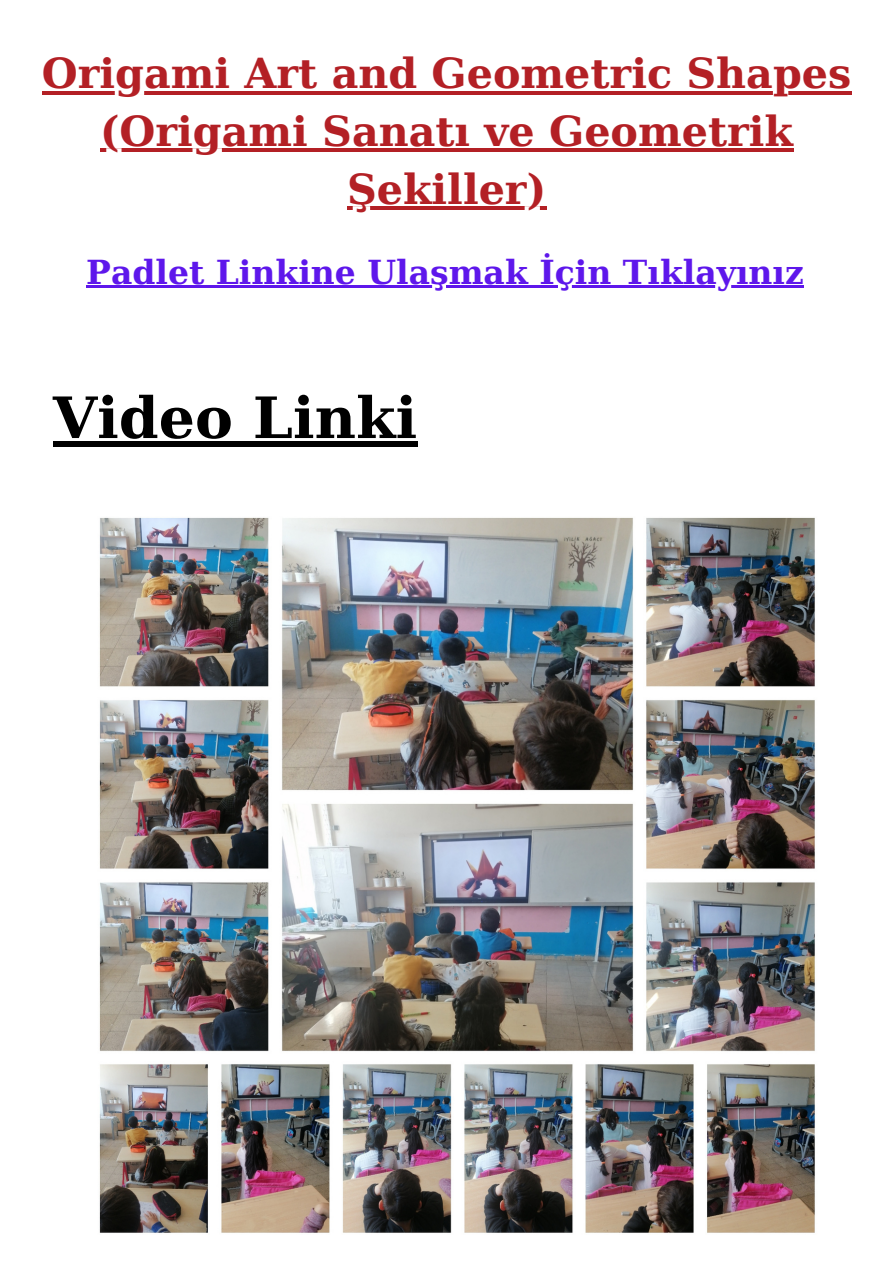
<style>
.page{position:relative;width:893px;height:1263px;background:#fff}
.page>*{position:absolute;margin:0;border:0;box-sizing:border-box;transform-origin:0 0}
.t1{font:700 57px "DejaVu Serif";color:#000}
.t2{font:700 41.25px/57.9px "DejaVu Serif";color:#b32025;text-align:center}
.t3{font:700 33px "DejaVu Serif";color:#5e17eb}
</style>
<div class="page">
<img style="left:99px;top:517px;width:716px;height:716px">
<hr style="left:42px;top:91px;width:809px;height:3px;background:#b32025">
<hr style="left:100px;top:148px;width:693px;height:4px;background:#b32025">
<svg style="left:347px;top:206px;width:199px;height:4px"></svg>
<hr style="left:86px;top:285px;width:718px;height:3px;background:#5e17eb">
<div style="left:53px;top:441px;width:364px;height:6px;background:#000"></div>
<p class="t2" style="left:42px;top:44px;width:811px">Origami Art and Geometric Shapes (Origami Sanatı ve Geometrik<br>Şekiller)</p>
<p class="t3" style="left:86px;top:246px;width:719px">Padlet Linkine Ulaşmak İçin Tıklayınız</p>
<h1 class="t1" style="left:53px;top:373px;width:366px">Video Linki</h1>
</div>
